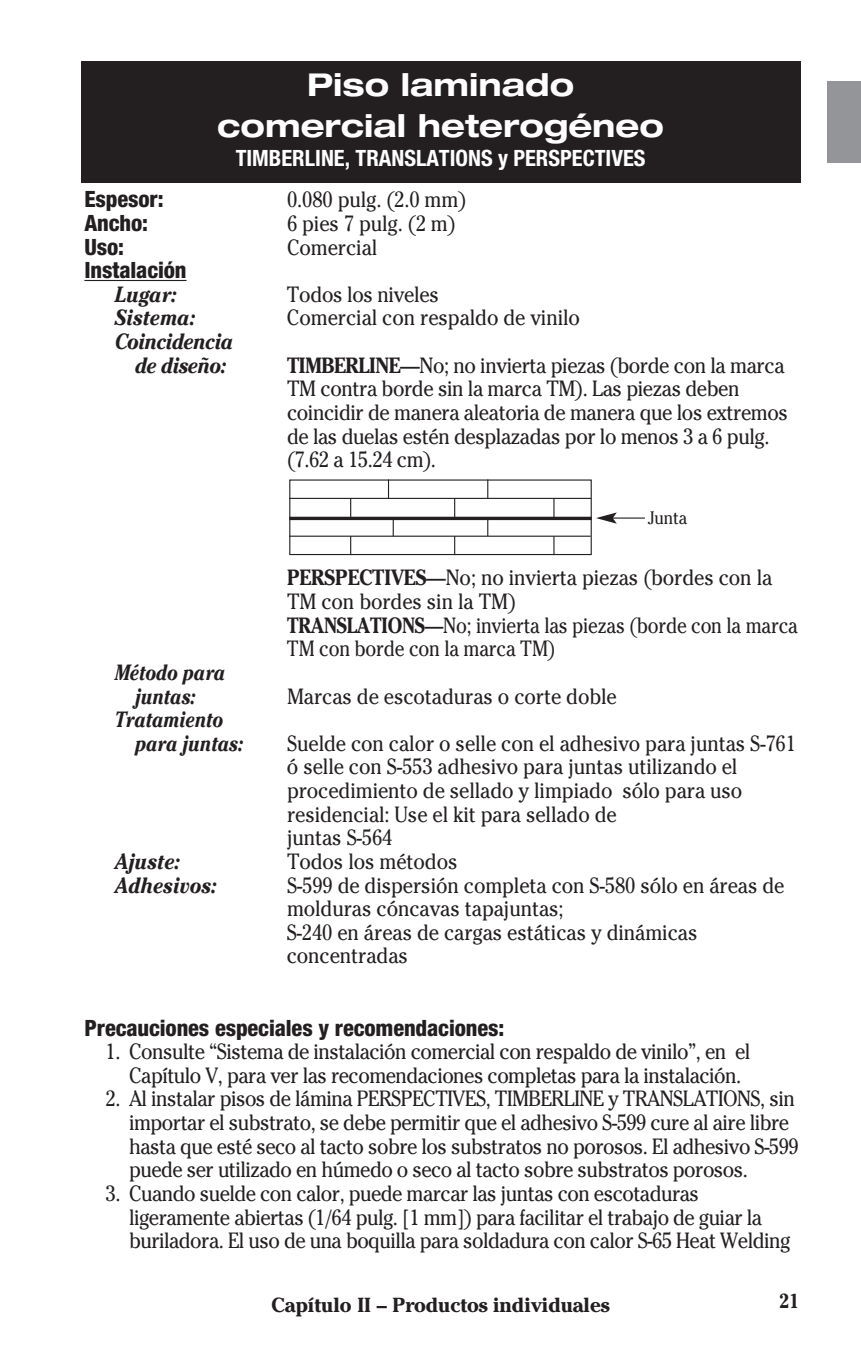
<style>
.page{position:relative;width:861px;height:1357px;background:#fff}
.page>*{position:absolute;margin:0;border:0;box-sizing:border-box;transform-origin:0 0}
.t1{font:700 expanded 31.5px/40.5px "Helvetica Neue";color:#fff;text-align:center}
.t2{font:800 condensed 22.5px "Helvetica Neue";letter-spacing:-.005em;color:#231f20}
.t3{font:700 condensed 22.5px "Helvetica Neue";color:#fff}
.t4{font:22.05px/23.6px "Cheltenham";letter-spacing:-.02em;color:#231f20;scale:.9 1}
.t5{font:italic 700 22.05px/23.6px "Cheltenham";letter-spacing:-.01em;color:#231f20;text-align:center;scale:.83 1}
.t6{font:italic 700 22.05px "Cheltenham";letter-spacing:-.01em;color:#231f20;scale:.9 1}
.t7{font:italic 700 22.05px/23.6px "Cheltenham";letter-spacing:-.035em;color:#231f20;text-align:center;scale:.9 1}
.t8{font:700 20.25px "Cheltenham";letter-spacing:-.005em;color:#231f20}
.t9{font:700 20.25px "Cheltenham";letter-spacing:-.005em;color:#231f20;scale:.9 1}
.t10{font:18px "Cheltenham";letter-spacing:-.005em;color:#231f20;scale:.9 1}
.s1{font-weight:700}
</style>
<div class="page">
<div style="left:827px;top:81px;width:34px;height:81px;background:#939598"></div>
<hr style="left:84px;top:280px;width:102px;height:1px;background:#231f20">
<div style="left:289px;top:479px;width:303px;height:76px;border:1px solid #231f20"></div>
<div style="left:81px;top:61px;width:719px;height:121px;background:#231f20"></div>
<hr style="left:289px;top:498px;width:302px;height:1px;background:#231f20">
<hr style="left:289px;top:517px;width:303px;height:3px;background:#231f20">
<hr style="left:289px;top:536px;width:301px;height:1px;background:#231f20">
<svg style="left:350px;top:499px;width:1px;height:18px"></svg>
<svg style="left:487px;top:520px;width:1px;height:16px"></svg>
<svg style="left:454px;top:499px;width:1px;height:18px"></svg>
<svg style="left:393px;top:520px;width:1px;height:16px"></svg>
<svg style="left:388px;top:479px;width:1px;height:19px"></svg>
<svg style="left:487px;top:479px;width:1px;height:19px"></svg>
<svg style="left:553px;top:499px;width:1px;height:18px"></svg>
<svg style="left:350px;top:536px;width:1px;height:19px"></svg>
<svg style="left:454px;top:536px;width:1px;height:19px"></svg>
<svg style="left:553px;top:536px;width:1px;height:19px"></svg>
<hr style="left:613px;top:517px;width:32px;height:2px;background:#231f20">
<svg style="left:596px;top:512px;width:21px;height:12px"></svg>
<h1 class="t1" style="left:217px;top:68px;width:448px">Piso laminado comercial heterogéneo</h1>
<p class="t3" style="left:236px;top:150px;width:411px">TIMBERLINE, TRANSLATIONS y PERSPECTIVES</p>
<p class="t2" style="left:84px;top:191px;width:81px">Espesor:</p>
<p class="t4" style="left:287px;top:188px;width:201px">0.080 pulg. (2.0 mm)</p>
<p class="t2" style="left:84px;top:215px;width:65px">Ancho:</p>
<p class="t4" style="left:287px;top:212px;width:189px">6 pies 7 pulg. (2 m)</p>
<p class="t2" style="left:84px;top:238px;width:41px">Uso:</p>
<p class="t4" style="left:287px;top:235px;width:102px">Comercial</p>
<p class="t2" style="left:84px;top:262px;width:104px">Instalación</p>
<p class="t6" style="left:115px;top:286px;width:70px">Lugar:</p>
<p class="t4" style="left:287px;top:282px;width:170px">Todos los niveles</p>
<p class="t6" style="left:115px;top:310px;width:91px">Sistema:</p>
<p class="t4" style="left:287px;top:306px;width:327px">Comercial con respaldo de vinilo</p>
<p class="t7" style="left:115px;top:332px;width:133px">Coincidencia de diseño:</p>
<p class="t4" style="left:287px;top:353px;width:558px"><span class="s1">TIMBERLINE</span>—No; no invierta piezas (borde con la marca TM contra borde sin la marca TM). Las piezas deben coincidir de manera aleatoria de manera que los extremos de las duelas estén desplazadas por lo menos 3 a 6 pulg. (7.62 a 15.24 cm).</p>
<p class="t10" style="left:647px;top:507px;width:45px">Junta</p>
<p class="t5" style="left:115px;top:662px;width:135px">Método para juntas:</p>
<p class="t5" style="left:135px;top:710px;width:132px;text-align:left;text-indent:-20px">Tratamiento para juntas:</p>
<p class="t4" style="left:287px;top:566px;width:569px"><span class="s1">PERSPECTIVES</span>—No; no invierta piezas (bordes con la TM con bordes sin la TM)<br><span class="s1">TRANSLATIONS</span>—No; invierta las piezas (borde con la marca TM con borde con la marca TM)</p>
<p class="t4" style="left:287px;top:684px;width:368px">Marcas de escotaduras o corte doble</p>
<p class="t4" style="left:287px;top:731px;width:567px">Suelde con calor o selle con el adhesivo para juntas S-761 ó selle con S-553 adhesivo para juntas utilizando el procedimiento de sellado y limpiado sólo para uso residencial: Use el kit para sellado de<br>juntas S-564</p>
<p class="t6" style="left:115px;top:853px;width:74px">Ajuste:</p>
<p class="t4" style="left:287px;top:849px;width:191px">Todos los métodos</p>
<p class="t6" style="left:115px;top:877px;width:115px">Adhesivos:</p>
<p class="t4" style="left:287px;top:873px;width:554px">S-599 de dispersión completa con S-580 sólo en áreas de molduras cóncavas tapajuntas;<br>S-240 en áreas de cargas estáticas y dinámicas concentradas</p>
<p class="t2" style="left:84px;top:1019px;width:421px">Precauciones especiales y recomendaciones:</p>
<p class="t4" style="left:129px;top:1040px;width:691px;text-indent:-23px">1. Consulte “Sistema de instalación comercial con respaldo de vinilo”, en el<br>Capítulo V, para ver las recomendaciones completas para la instalación.</p>
<p class="t4" style="left:129px;top:1087px;width:745px;text-indent:-23px">2. Al instalar pisos de lámina PERSPECTIVES, TIMBERLINE y TRANSLATIONS, sin importar el substrato, se debe permitir que el adhesivo S-599 cure al aire libre hasta que esté seco al tacto sobre los substratos no porosos. El adhesivo S-599 puede ser utilizado en húmedo o seco al tacto sobre substratos porosos.</p>
<p class="t4" style="left:129px;top:1181px;width:736px;text-indent:-23px">3. Cuando suelde con calor, puede marcar las juntas con escotaduras ligeramente abiertas (1/64 pulg. [1 mm]) para facilitar el trabajo de guiar la buriladora. El uso de una boquilla para soldadura con calor S-65 Heat Welding</p>
<p class="t8" style="left:271px;top:1298px;width:340px">Capítulo II – Productos individuales</p>
<p class="t9" style="left:778px;top:1294px;width:24px">21</p>
</div>
